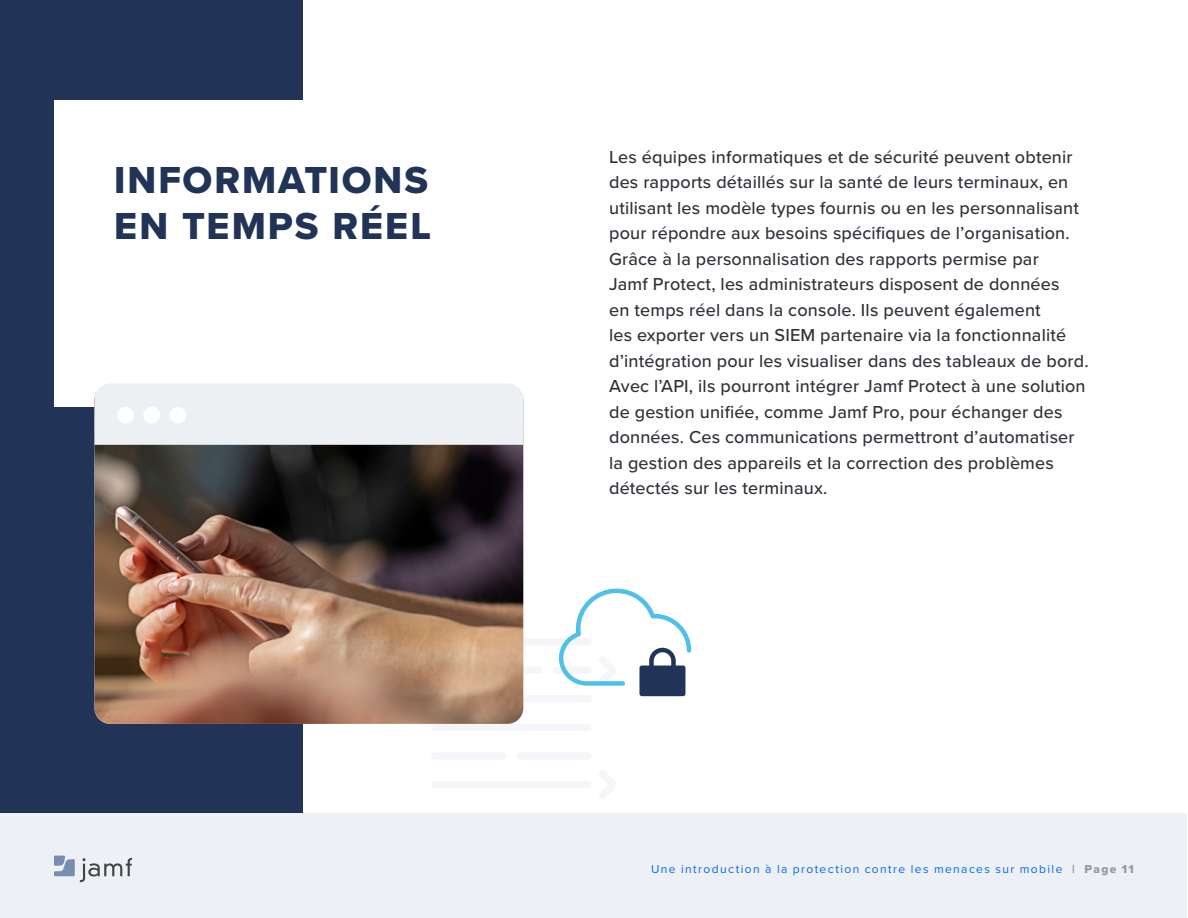
<style>
.page{position:relative;width:1188px;height:918px;background:#fff}
.page>*{position:absolute;margin:0;border:0;box-sizing:border-box;transform-origin:0 0}
.t1{font:39px/46.5px "Proxima Nova Extrabld";letter-spacing:.05em;color:#213458}
.t2{font:500 18px/25.5px "Proxima Nova";letter-spacing:.01em;color:#2f343a}
.t3{font:12px "Proxima Nova";letter-spacing:.115em;color:#056ae6}
.s1{font-family:"Proxima Nova Extrabld";color:#979a9d}
</style>
<div class="page">
<div style="left:0;top:0;width:302px;height:826px;background:#213458"></div>
<div style="left:0;top:813px;width:1187px;height:105px;background:#edf0f5"></div>
<svg style="left:54px;top:856px;width:78px;height:26px"></svg>
<div style="left:54px;top:100px;width:513px;height:307px;background:#fff"></div>
<img style="left:94px;top:445px;width:429px;height:279px">
<div style="left:94px;top:383px;width:429px;height:62px;background:#edf0f2"></div>
<div style="left:117px;top:407px;width:17px;height:16px;background:#fff;border-radius:50%"></div>
<div style="left:143px;top:407px;width:17px;height:16px;background:#fff;border-radius:50%"></div>
<div style="left:169px;top:407px;width:17px;height:16px;background:#fff;border-radius:50%"></div>
<svg style="left:400px;top:586px;width:292px;height:138px"></svg>
<h1 class="t1" style="left:114px;top:156px;width:319px">INFORMATIONS<br>EN TEMPS RÉEL</h1>
<p class="t2" style="left:609px;top:143px;width:481px">Les équipes informatiques et de sécurité peuvent obtenir des rapports détaillés sur la santé de leurs terminaux, en utilisant les modèle types fournis ou en les personnalisant pour répondre aux besoins spécifiques de l’organisation.<br>Grâce à la personnalisation des rapports permise par<br>Jamf Protect, les administrateurs disposent de données<br>en temps réel dans la console. Ils peuvent également<br>les exporter vers un SIEM partenaire via la fonctionnalité d’intégration pour les visualiser dans des tableaux de bord.<br>Avec l’API, ils pourront intégrer Jamf Protect à une solution de gestion unifiée, comme Jamf Pro, pour échanger des données. Ces communications permettront d’automatiser la gestion des appareils et la correction des problèmes détectés sur les terminaux.</p>
<p class="t3" style="left:651px;top:860px;width:484px">Une introduction à la protection contre les menaces sur mobile <span class="s1">| Page 11</span></p>
</div>
